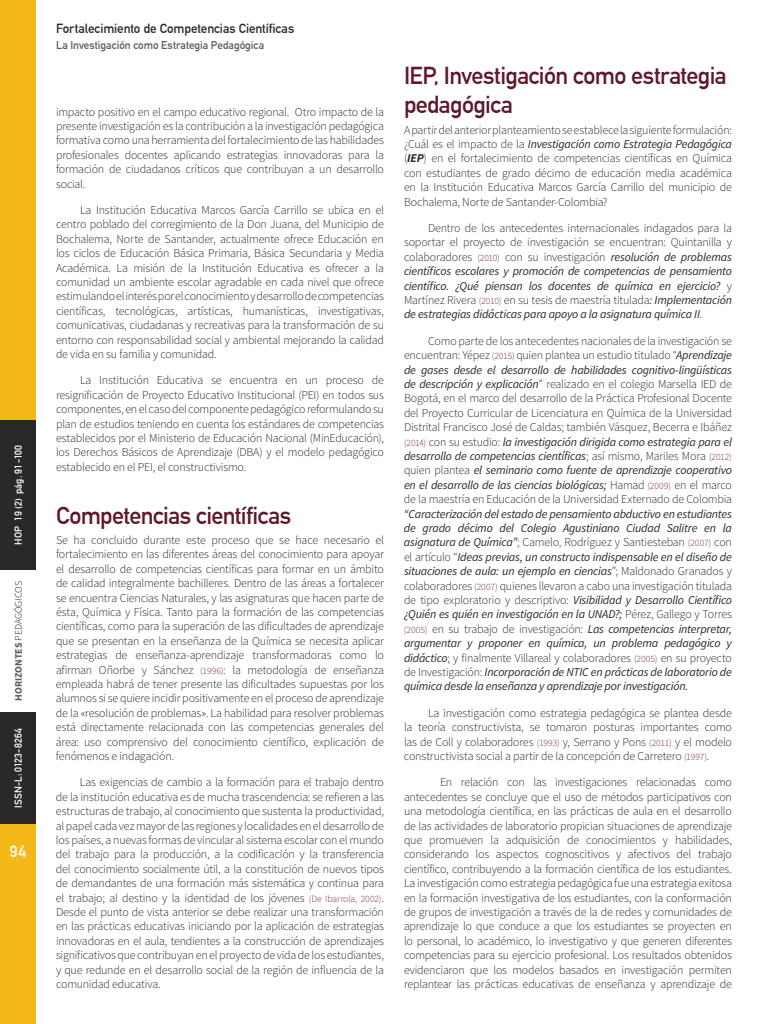
<style>
.page{position:relative;width:768px;height:1024px;background:#fff}
.page>*{position:absolute;margin:0;border:0;box-sizing:border-box;transform-origin:0 0}
.t1{font:700 24px/28.8px "DIN Alternate";letter-spacing:-.025em;color:#5f1929}
.t2{font:700 16px "DIN Alternate";color:#fff}
.t3{font:700 13px "DIN Alternate";letter-spacing:-.005em;color:#282928}
.t4{font:300 12px/14.4px "Source Sans Pro";letter-spacing:-.015em;color:#282928;text-align:justify}
.t5{font:italic 12px/14.4px "Source Sans Pro";letter-spacing:-.02em;color:#282928;text-align:justify}
.t6{font:700 11.1px "DIN Alternate";color:#5a5b5a}
.t7{font:700 10px "DIN Alternate";color:#fff}
.t8{font:300 10px "Source Sans Pro";letter-spacing:-.015em;color:#231f20}
.s1{font-weight:700;color:#5a5b5a}
.s2{font-size:9.6px;color:#782e40}
.s3{font-weight:400;font-style:italic}
.s4{font-weight:700;font-style:italic}
.s5{font-weight:300;font-style:normal}
.s6{font-weight:300;font-style:normal;font-size:9.6px;color:#782e40}
</style>
<div class="page">
<div style="left:0;top:712px;width:36px;height:312px;background:#f5b819"></div>
<div style="left:0;top:0;width:36px;height:570px;background:#f5b819"></div>
<div style="left:0;top:420px;width:36px;height:150px;background:#282928"></div>
<div style="left:0;top:712px;width:36px;height:112px;background:#282928"></div>
<p class="t7" style="left:11px;top:545px;width:101px;rotate:-90deg">HOP 19 (2) pág. 91-100</p>
<p class="t8" style="left:12px;top:701px;width:121px;rotate:-90deg"><span class="s1">HORIZONTES</span> PEDAGÓGICOS</p>
<p class="t7" style="left:11px;top:808px;width:81px;rotate:-90deg">ISSN-L: 0123-8264</p>
<h2 class="t2" style="left:10px;top:839px;width:18px">94</h2>
<p class="t3" style="left:56px;top:19px;width:240px">Fortalecimiento de Competencias Científicas</p>
<p class="t6" style="left:56px;top:36px;width:210px">La Investigación como Estrategia Pedagógica</p>
<p class="t4" style="left:56px;top:104px;width:330px">impacto positivo en el campo educativo regional. Otro impacto de la presente investigación es la contribución a la investigación pedagógica formativa como una herramienta del fortalecimiento de las habilidades profesionales docentes aplicando estrategias innovadoras para la formación de ciudadanos críticos que contribuyan a un desarrollo social.</p>
<p class="t4" style="left:56px;top:203px;width:330px;text-indent:24px">La Institución Educativa Marcos García Carrillo se ubica en el centro poblado del corregimiento de la Don Juana, del Municipio de Bochalema, Norte de Santander, actualmente ofrece Educación en los ciclos de Educación Básica Primaria, Básica Secundaria y Media Académica. La misión de la Institución Educativa es ofrecer a la comunidad un ambiente escolar agradable en cada nivel que ofrece estimulando el interés por el conocimiento y desarrollo de competencias científicas, tecnológicas, artísticas, humanísticas, investigativas, comunicativas, ciudadanas y recreativas para la transformación de su entorno con responsabilidad social y ambiental mejorando la calidad de vida en su familia y comunidad.</p>
<p class="t4" style="left:56px;top:373px;width:330px;text-indent:24px">La Institución Educativa se encuentra en un proceso de resignificación de Proyecto Educativo Institucional (PEI) en todos sus componentes, en el caso del componente pedagógico reformulando su plan de estudios teniendo en cuenta los estándares de competencias establecidos por el Ministerio de Educación Nacional (MinEducación), los Derechos Básicos de Aprendizaje (DBA) y el modelo pedagógico establecido en el PEI, el constructivismo.</p>
<h1 class="t1" style="left:56px;top:499px;width:237px">Competencias científicas</h1>
<p class="t4" style="left:56px;top:533px;width:330px">Se ha concluido durante este proceso que se hace necesario el fortalecimiento en las diferentes áreas del conocimiento para apoyar el desarrollo de competencias científicas para formar en un ámbito de calidad integralmente bachilleres. Dentro de las áreas a fortalecer se encuentra Ciencias Naturales, y las asignaturas que hacen parte de ésta, Química y Física. Tanto para la formación de las competencias científicas, como para la superación de las dificultades de aprendizaje que se presentan en la enseñanza de la Química se necesita aplicar estrategias de enseñanza-aprendizaje transformadoras como lo afirman Oñorbe y Sánchez <span class="s2">(1996)</span>: la metodología de enseñanza empleada habrá de tener presente las dificultades supuestas por los alumnos si se quiere incidir positivamente en el proceso de aprendizaje de la «resolución de problemas». La habilidad para resolver problemas está directamente relacionada con las competencias generales del área: uso comprensivo del conocimiento científico, explicación de fenómenos e indagación.</p>
<p class="t4" style="left:56px;top:775px;width:330px;text-indent:24px">Las exigencias de cambio a la formación para el trabajo dentro de la institución educativa es de mucha trascendencia: se refieren a las estructuras de trabajo, al conocimiento que sustenta la productividad, al papel cada vez mayor de las regiones y localidades en el desarrollo de los países, a nuevas formas de vincular al sistema escolar con el mundo del trabajo para la producción, a la codificación y la transferencia del conocimiento socialmente útil, a la constitución de nuevos tipos de demandantes de una formación más sistemática y continua para el trabajo; al destino y la identidad de los jóvenes <span class="s2">(De Ibarrola, 2002)</span>.<br>Desde el punto de vista anterior se debe realizar una transformación en las prácticas educativas iniciando por la aplicación de estrategias innovadoras en el aula, tendientes a la construcción de aprendizajes significativos que contribuyan en el proyecto de vida de los estudiantes, y que redunde en el desarrollo social de la región de influencia de la comunidad educativa.</p>
<h1 class="t1" style="left:404px;top:60px;width:324px">IEP, Investigación como estrategia pedagógica</h1>
<p class="t4" style="left:404px;top:122px;width:330px">A partir del anterior planteamiento se establece la siguiente formulación: ¿Cuál es el impacto de la <span class="s3">Investigación como Estrategia Pedagógica </span>(<span class="s4">IEP</span>) en el fortalecimiento de competencias científicas en Química con estudiantes de grado décimo de educación media académica en la Institución Educativa Marcos García Carrillo del municipio de Bochalema, Norte de Santander-Colombia?</p>
<p class="t5" style="left:404px;top:221px;width:330px;text-indent:24px"><span class="s5">Dentro de los antecedentes internacionales indagados para la soportar el proyecto de investigación se encuentran: Quintanilla y colaboradores</span> <span class="s6">(2010)</span> <span class="s5">con su investigación</span> resolución de problemas científicos escolares y promoción de competencias de pensamiento científico. ¿Qué piensan los docentes de química en ejercicio? <span class="s5">y Martínez Rivera</span> <span class="s6">(2010)</span> <span class="s5">en su tesis de maestría titulada</span>: Implementación de estrategias didácticas para apoyo a la asignatura química II<span class="s5">.</span></p>
<p class="t4" style="left:404px;top:334px;width:330px;text-indent:24px">Como parte de los antecedentes nacionales de la investigación se encuentran: Yépez <span class="s2">(2015)</span> quien plantea un estudio titulado “<span class="s3">Aprendizaje de gases desde el desarrollo de habilidades cognitivo-lingüísticas de descripción y explicación</span>” realizado en el colegio Marsella IED de Bogotá, en el marco del desarrollo de la Práctica Profesional Docente del Proyecto Curricular de Licenciatura en Química de la Universidad Distrital Francisco José de Caldas; también Vásquez, Becerra e Ibáñez <span class="s2">(2014)</span> con su estudio: <span class="s3">la investigación dirigida como estrategia para el desarrollo de competencias científicas</span>; así mismo, Mariles Mora <span class="s2">(2012) </span>quien plantea <span class="s3">el seminario como fuente de aprendizaje cooperativo en el desarrollo de las ciencias biológicas;</span> Hamad <span class="s2">(2009)</span> en el marco de la maestría en Educación de la Universidad Externado de Colombia</p>
<p class="t5" style="left:404px;top:506px;width:330px">“Caracterización del estado de pensamiento abductivo en estudiantes de grado décimo del Colegio Agustiniano Ciudad Salitre en la asignatura de Química”<span class="s5">; Camelo, Rodríguez y Santiesteban</span> <span class="s6">(2007)</span> <span class="s5">con el artículo “</span>Ideas previas, un constructo indispensable en el diseño de situaciones de aula: un ejemplo en ciencias<span class="s5">”; Maldonado Granados y colaboradores</span> <span class="s6">(2007)</span> <span class="s5">quienes llevaron a cabo una investigación titulada de tipo exploratorio y descriptivo:</span> Visibilidad y Desarrollo Científico ¿Quién es quién en investigación en la UNAD?; <span class="s5">Pérez, Gallego y Torres </span><span class="s6">(2005)</span> <span class="s5">en su trabajo de investigación:</span> Las competencias interpretar, argumentar y proponer en química, un problema pedagógico y didáctico<span class="s5">; y finalmente Villareal y colaboradores</span> <span class="s6">(2005)</span> <span class="s5">en su proyecto de Investigación:</span> Incorporación de NTIC en prácticas de laboratorio de química desde la enseñanza y aprendizaje por investigación.</p>
<p class="t4" style="left:404px;top:706px;width:330px;text-indent:24px">La investigación como estrategia pedagógica se plantea desde la teoría constructivista, se tomaron posturas importantes como las de Coll y colaboradores <span class="s2">(1993)</span> y, Serrano y Pons <span class="s2">(2011)</span> y el modelo constructivista social a partir de la concepción de Carretero <span class="s2">(1997)</span>.</p>
<p class="t4" style="left:404px;top:775px;width:330px;text-indent:36px">En relación con las investigaciones relacionadas como antecedentes se concluye que el uso de métodos participativos con una metodología científica, en las prácticas de aula en el desarrollo de las actividades de laboratorio propician situaciones de aprendizaje que promueven la adquisición de conocimientos y habilidades, considerando los aspectos cognoscitivos y afectivos del trabajo científico, contribuyendo a la formación científica de los estudiantes.<br>La investigación como estrategia pedagógica fue una estrategia exitosa en la formación investigativa de los estudiantes, con la conformación de grupos de investigación a través de la de redes y comunidades de aprendizaje lo que conduce a que los estudiantes se proyecten en lo personal, lo académico, lo investigativo y que generen diferentes competencias para su ejercicio profesional. Los resultados obtenidos evidenciaron que los modelos basados en investigación permiten replantear las prácticas educativas de enseñanza y aprendizaje de</p>
</div>
